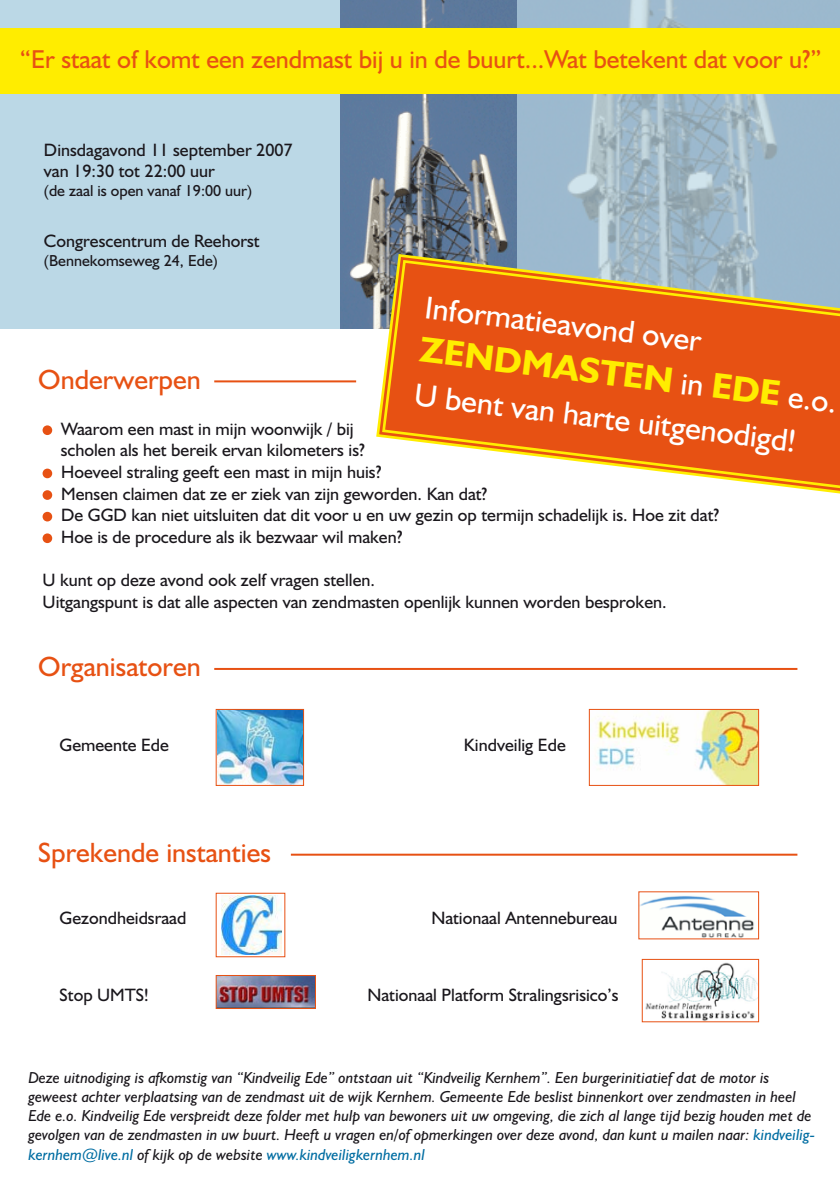
<style>
.page{position:relative;width:840px;height:1191px;background:#fff}
.page>*{position:absolute;margin:0;border:0;box-sizing:border-box;transform-origin:0 0}
.t1{font:700 36px "Humanist 521 BT";color:#ffed00}
.t2{font:32px "Humanist 521 BT";color:#fff}
.t3{font:28px "Humanist 521 BT";color:#e75113}
.t4{font:26px "Humanist 521 BT";color:#e75113}
.t5{font:18px/21.6px "Humanist 521 BT";color:#1a171c}
.t6{font:italic 16px/19.2px "Humanist 521 BT";color:#1a171c}
.t7{font:16px "Humanist 521 BT";color:#1a171c}
.s1{font-weight:700;font-size:36px;color:#ffed00}
.s2{color:#006da2}
</style>
<div class="page">
<div style="left:0;top:0;width:839px;height:329px;background:#bbd8e6"></div>
<img style="left:340px;top:0;width:499px;height:329px">
<hr style="left:214px;top:380px;width:142px;height:2px;background:#e75113">
<svg style="left:43px;top:425px;width:9px;height:10px"></svg>
<svg style="left:43px;top:468px;width:9px;height:10px"></svg>
<svg style="left:43px;top:490px;width:9px;height:10px"></svg>
<svg style="left:43px;top:512px;width:9px;height:9px"></svg>
<svg style="left:43px;top:533px;width:9px;height:10px"></svg>
<hr style="left:214px;top:668px;width:583px;height:2px;background:#e75113">
<hr style="left:291px;top:853px;width:506px;height:2px;background:#e75113">
<div style="left:0;top:28px;width:839px;height:66px;background:#ffed00"></div>
<svg style="left:374px;top:252px;width:465px;height:242px"></svg>
<svg style="left:380px;top:258px;width:459px;height:234px;background:#e2773f"></svg>
<img style="left:217px;top:711px;width:85px;height:73px">
<div style="left:215px;top:709px;width:89px;height:77px;border:1px solid #e75113"></div>
<img style="left:596px;top:711px;width:160px;height:73px">
<div style="left:588px;top:709px;width:170px;height:77px;border:1px solid #e75113"></div>
<img style="left:221px;top:895px;width:60px;height:59px">
<img style="left:640px;top:896px;width:114px;height:41px">
<img style="left:217px;top:977px;width:97px;height:30px">
<div style="left:215px;top:975px;width:101px;height:34px;border:1px solid #e75113"></div>
<img style="left:645px;top:962px;width:111px;height:58px">
<div style="left:641px;top:959px;width:117px;height:63px;border:1px solid #e75113"></div>
<h3 class="t4" style="left:20px;top:43px;width:802px">“Er staat of komt een zendmast bij u in de buurt...Wat betekent dat voor u?”</h3>
<p class="t5" style="left:44px;top:138px;width:250px">Dinsdagavond 11 september 2007 van 19:30 tot 22:00 uur</p>
<p class="t7" style="left:44px;top:181px;width:210px">(de zaal is open vanaf 19:00 uur)</p>
<p class="t5" style="left:44px;top:229px;width:217px">Congrescentrum de Reehorst</p>
<p class="t7" style="left:44px;top:251px;width:175px">(Bennekomseweg 24, Ede)</p>
<h2 class="t2" style="left:427px;top:287px;width:280px;rotate:7deg">Informatieavond over</h2>
<h1 class="t1" style="left:422px;top:327px;width:256px;rotate:7deg">ZENDMASTEN</h1>
<h3 class="t3" style="left:38px;top:362px;width:164px">Onderwerpen</h3>
<p class="t5" style="left:61px;top:417px;width:659px">Waarom een mast in mijn woonwijk / bij<br>scholen als het bereik ervan kilometers is?<br>Hoeveel straling geeft een mast in mijn huis?<br>Mensen claimen dat ze er ziek van zijn geworden. Kan dat?<br>De GGD kan niet uitsluiten dat dit voor u en uw gezin op termijn schadelijk is. Hoe zit dat?<br>Hoe is de procedure als ik bezwaar wil maken?</p>
<p class="t5" style="left:43px;top:569px;width:625px">U kunt op deze avond ook zelf vragen stellen.<br>Uitgangspunt is dat alle aspecten van zendmasten openlijk kunnen worden besproken.</p>
<h2 class="t2" style="left:683px;top:363px;width:158px;rotate:7deg">in <span class="s1">EDE</span> e.o.</h2>
<h2 class="t2" style="left:416px;top:375px;width:386px;rotate:7deg">U bent van harte uitgenodigd!</h2>
<h3 class="t3" style="left:38px;top:649px;width:164px">Organisatoren</h3>
<p class="t5" style="left:60px;top:733px;width:111px">Gemeente Ede</p>
<p class="t5" style="left:463px;top:733px;width:103px">Kindveilig Ede</p>
<h3 class="t3" style="left:38px;top:835px;width:234px">Sprekende instanties</h3>
<p class="t5" style="left:60px;top:906px;width:128px">Gezondheidsraad</p>
<p class="t5" style="left:431px;top:906px;width:188px">Nationaal Antennebureau</p>
<p class="t5" style="left:60px;top:983px;width:91px">Stop UMTS!</p>
<p class="t5" style="left:367px;top:983px;width:252px">Nationaal Platform Stralingsrisico’s</p>
<p class="t6" style="left:28px;top:1067px;width:787px">Deze uitnodiging is afkomstig van “Kindveilig Ede” ontstaan uit “Kindveilig Kernhem”. Een burgerinitiatief dat de motor is geweest achter verplaatsing van de zendmast uit de wijk Kernhem. Gemeente Ede beslist binnenkort over zendmasten in heel Ede e.o. Kindveilig Ede verspreidt deze folder met hulp van bewoners uit uw omgeving, die zich al lange tijd bezig houden met de gevolgen van de zendmasten in uw buurt. Heeft u vragen en/of opmerkingen over deze avond, dan kunt u mailen naar: <span class="s2">kindveilig&shy;kernhem@live.nl</span> of kijk op de website <span class="s2">www.kindveiligkernhem.nl</span></p>
</div>
